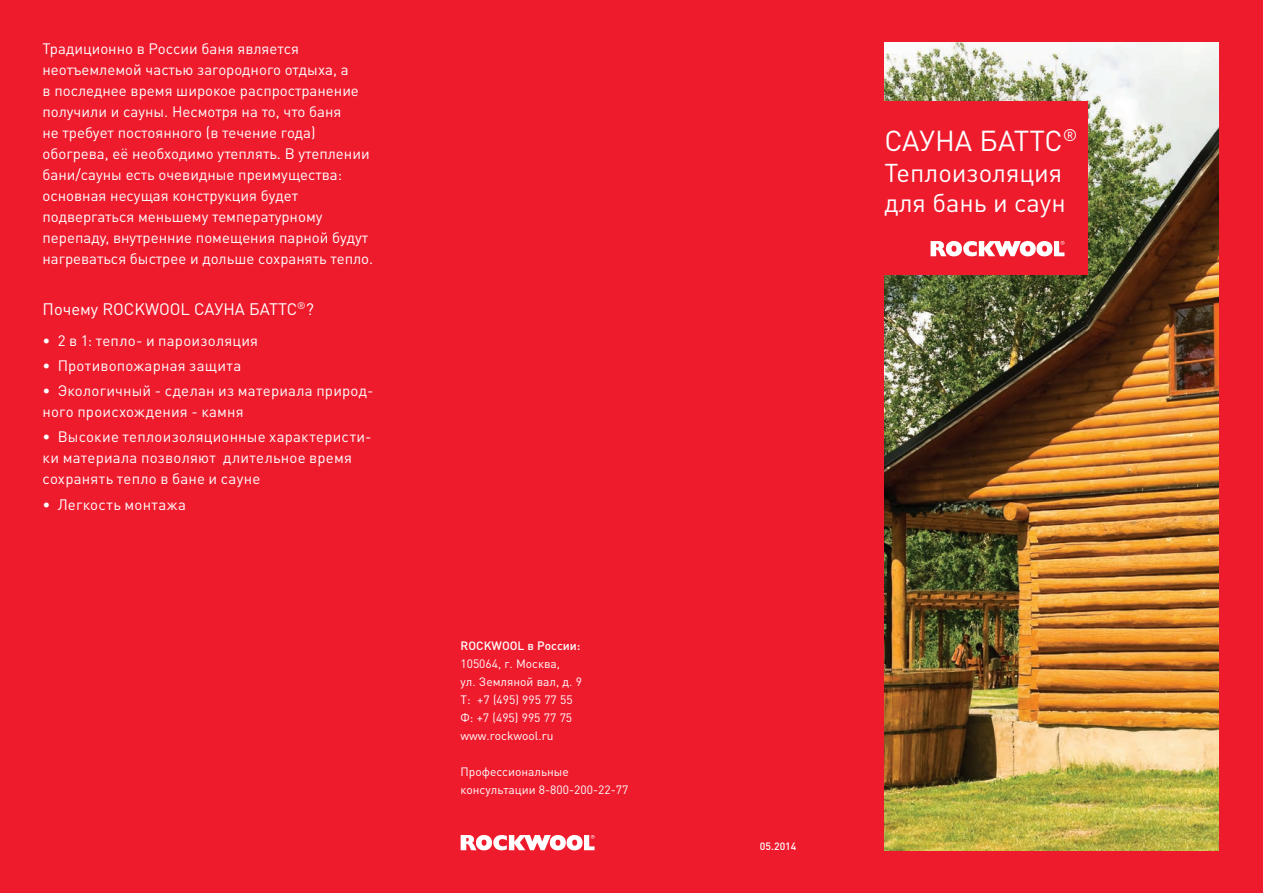
<style>
.page{position:relative;width:1263px;height:893px;background:#ee1b2d}
.page>*{position:absolute;margin:0;border:0;box-sizing:border-box;transform-origin:0 0}
.t1{font:28.5px "DIN Pro";color:#fff}
.t2{font:25.5px/30.6px "DIN Pro";color:#fff}
.t3{font:16.5px "DIN Pro";color:#fff}
.t4{font:15px/21px "DIN Pro";color:#fff}
.t5{font:15px "DIN Pro";letter-spacing:.025em;color:#fff}
.t6{font:12px/18px "DIN Pro";color:#fff}
.t7{font:500 12px "DIN Pro";color:#fff}
.t8{font:500 10.5px "DIN Pro";color:#fff}
</style>
<div class="page">
<img style="left:884px;top:43px;width:334px;height:807px">
<div style="left:838px;top:101px;width:249px;height:174px;background:#ee1b2d"></div>
<svg style="left:930px;top:241px;width:134px;height:15px"></svg>
<svg style="left:461px;top:835px;width:134px;height:16px"></svg>
<p class="t4" style="left:43px;top:37px;width:332px">Традиционно в России баня является неотъемлемой частью загородного отдыха, а<br>в последнее время широкое распространение получили и сауны. Несмотря на то, что баня<br>не требует постоянного (в течение года) обогрева, её необходимо утеплять. В утеплении бани/сауны есть очевидные преимущества: основная несущая конструкция будет подвергаться меньшему температурному перепаду, внутренние помещения парной будут нагреваться быстрее и дольше сохранять тепло.</p>
<p class="t3" style="left:43px;top:297px;width:273px">Почему ROCKWOOL САУНА БАТТС<sup>®</sup>?</p>
<p class="t4" style="left:43px;top:329px;width:217px">• 2 в 1: тепло- и пароизоляция</p>
<p class="t4" style="left:43px;top:354px;width:200px">• Противопожарная защита</p>
<p class="t4" style="left:43px;top:380px;width:333px">• Экологичный - сделан из материала природ&shy;ного происхождения - камня</p>
<p class="t4" style="left:43px;top:426px;width:331px">• Высокие теплоизоляционные характеристи&shy;ки материала позволяют длительное время сохранять тепло в бане и сауне</p>
<p class="t5" style="left:43px;top:494px;width:145px">• Легкость монтажа</p>
<p class="t7" style="left:460px;top:637px;width:122px">ROCKWOOL в России:</p>
<p class="t6" style="left:460px;top:654px;width:123px">105064, г. Москва,<br>ул. Земляной вал, д. 9<br>T: +7 (495) 995 77 55<br>Ф: +7 (495) 995 77 75 www.rockwool.ru</p>
<p class="t6" style="left:460px;top:762px;width:169px">Профессиональные консультации 8-800-200-22-77</p>
<h1 class="t1" style="left:884px;top:121px;width:194px">САУНА БАТТС<sup>®</sup></h1>
<h2 class="t2" style="left:884px;top:156px;width:183px">Теплоизоляция для бань и саун</h2>
<p class="t8" style="left:760px;top:839px;width:38px">05.2014</p>
</div>
